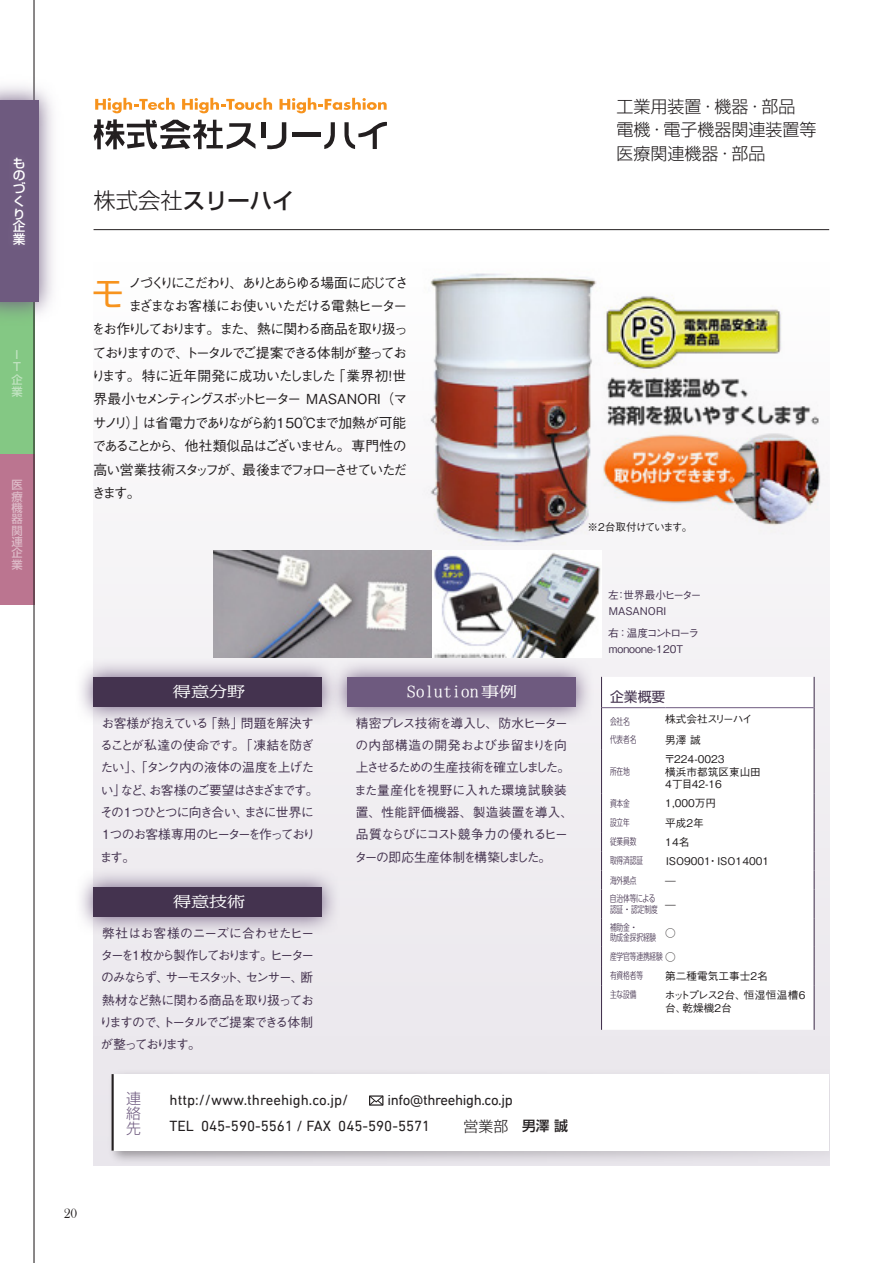
<style>
.page{position:relative;width:893px;height:1263px;background:#fff}
.page>*{position:absolute;margin:0;border:0;box-sizing:border-box;transform-origin:0 0}
.t1{font:500 37.2px "Gothic BBB Pro";color:#f7931d}
.t2{font:500 22.35px "Shin Go Pro";color:#231f20}
.t3{font:300 16.95px "Shin Go Pro";color:#231f20}
.t4{font:14.85px "DIN Next LT Pro";color:#231f20}
.t5{font:14.85px "DIN Next LT Pro";letter-spacing:-.025em;color:#231f20}
.t6{font:300 14.85px/14.9px "Shin Go Pro";color:#6e5a7f;text-align:justify}
.t7{font:300 14.4px "M News MJ Upr";color:#fff;scale:1.25 1}
.t8{font:500 13.8px "Gothic BBB Pro";letter-spacing:-.125em;color:#231f20}
.t9{font:500 13.8px "Gothic BBB Pro";letter-spacing:-.075em;color:#231f20}
.t10{font:500 13.8px "Gothic BBB Pro";letter-spacing:-.145em;color:#231f20}
.t11{font:500 13.8px "Gothic BBB Pro";letter-spacing:-.025em;color:#231f20}
.t12{font:500 13.8px "Gothic BBB Pro";letter-spacing:-.18em;color:#231f20}
.t13{font:500 13.8px "Gothic BBB Pro";letter-spacing:-.085em;color:#231f20}
.t14{font:13.8px "Shin Go Pro";color:#44334f}
.t15{font:13.8px "Bask Old Face";color:#231f20}
.t16{font:500 12.75px/22.4px "Gothic BBB Pro";letter-spacing:-.075em;color:#44334f}
.t17{font:500 12.75px/22.4px "Gothic BBB Pro";letter-spacing:-.015em;color:#44334f}
.t18{font:500 12.75px/12.8px "Shin Go Pro";color:#fff}
.t19{font:500 11.4px/11.4px "Shin Go Pro";color:#fff;text-align:justify}
.t20{font:500 10.65px "Gothic BBB Pro";color:#231f20}
.t21{font:500 10.65px/12.8px "Gothic BBB Pro";letter-spacing:-.13em;color:#231f20}
.t22{font:500 10.65px "Gothic BBB Pro";color:#44334f}
.t23{font:500 10.65px "Gothic BBB Pro";letter-spacing:-.11em;color:#231f20}
.t24{font:500 10.65px "Gothic BBB Pro";letter-spacing:-.12em;color:#44334f}
.t25{font:500 10.65px "Gothic BBB Pro";letter-spacing:-.17em;color:#44334f}
.t26{font:500 10.65px "Gothic BBB Pro";letter-spacing:-.085em;color:#231f20}
.t27{font:300 9.6px "UD Shin Go C Osez Pr 6";letter-spacing:-.01em;color:#44334f}
.s1{font-weight:300}
.s2{font-family:"Koz Min Pr 6 N"}
.s3{font-family:"Shin Go Pro";font-weight:300}
.s4{font-family:"Shin Go Pro";font-weight:500;font-size:13.8px}
.s5{font-family:"Gothic BBB Pro";font-weight:500;font-size:10.65px;color:#231f20}
</style>
<div class="page">
<div style="left:94px;top:98px;width:735px;height:1067px;background:#f5f4f6"></div>
<div style="left:0;top:453px;width:34px;height:151px;background:#bb7590"></div>
<div style="left:0;top:302px;width:34px;height:151px;background:#84c884"></div>
<hr style="left:33px;top:0;width:2px;height:1263px;background:#231f20">
<img style="left:0;top:46px;width:53px;height:310px">
<div style="left:0;top:100px;width:38px;height:202px;background:#6e5a7f"></div>
<img style="left:38px;top:144px;width:1px;height:114px">
<img style="left:104px;top:1065px;width:726px;height:101px">
<div style="left:113px;top:1074px;width:716px;height:77px;background:#fff"></div>
<hr style="left:112px;top:1074px;width:2px;height:77px;background:#231f20">
<img style="left:423px;top:258px;width:405px;height:285px">
<img style="left:213px;top:551px;width:388px;height:106px">
<div style="left:602px;top:677px;width:212px;height:353px;background:#fff"></div>
<hr style="left:601px;top:677px;width:1px;height:31px;background:#44334f">
<hr style="left:814px;top:677px;width:1px;height:31px;background:#44334f">
<svg style="left:601px;top:708px;width:1px;height:41px"></svg>
<hr style="left:601px;top:749px;width:1px;height:45px;background:#44334f">
<svg style="left:814px;top:708px;width:1px;height:41px"></svg>
<hr style="left:814px;top:749px;width:1px;height:45px;background:#44334f">
<svg style="left:601px;top:794px;width:1px;height:191px"></svg>
<svg style="left:814px;top:794px;width:1px;height:191px"></svg>
<hr style="left:601px;top:985px;width:1px;height:45px;background:#44334f">
<hr style="left:814px;top:985px;width:1px;height:45px;background:#44334f">
<hr style="left:602px;top:707px;width:63px;height:1px;background:#6e5a7f">
<hr style="left:665px;top:707px;width:149px;height:1px;background:#6e5a7f">
<svg style="left:371px;top:1095px;width:13px;height:11px"></svg>
<div style="left:369px;top:1095px;width:14px;height:11px;border:1px solid #231f20"></div>
<svg style="left:80px;top:658px;width:249px;height:67px"></svg>
<div style="left:94px;top:677px;width:228px;height:30px;background:#44334f"></div>
<svg style="left:80px;top:868px;width:260px;height:67px"></svg>
<div style="left:94px;top:887px;width:228px;height:29px;background:#44334f"></div>
<svg style="left:329px;top:663px;width:261px;height:59px"></svg>
<div style="left:347px;top:677px;width:228px;height:30px;background:#6e5a7f"></div>
<hr style="left:94px;top:229px;width:735px;height:1px;background:#231f20">
<svg style="left:95px;top:98px;width:80px;height:15px"></svg>
<svg style="left:182px;top:98px;width:90px;height:15px"></svg>
<svg style="left:279px;top:98px;width:108px;height:15px"></svg>
<hr style="left:293px;top:133px;width:28px;height:4px;background:#231f20">
<svg style="left:324px;top:122px;width:11px;height:27px"></svg>
<div style="left:261px;top:122px;width:5px;height:15px;background:#231f20"></div>
<svg style="left:267px;top:122px;width:21px;height:29px"></svg>
<svg style="left:94px;top:119px;width:162px;height:32px"></svg>
<svg style="left:344px;top:121px;width:43px;height:28px"></svg>
<p class="t18" style="left:13px;top:155px;width:14px">ものづくり企業</p>
<p class="t19" style="left:11px;top:347px;width:13px;line-height:12.5px;text-align:center">I<br>T企業</p>
<p class="t19" style="left:11px;top:478px;width:13px">医療機器関連企業</p>
<p class="t2" style="left:94px;top:182px;width:202px"><span class="s1">株式会社</span>スリーハイ</p>
<p class="t3" style="left:617px;top:92px;width:180px">工業用装置・機器・部品</p>
<p class="t3" style="left:617px;top:116px;width:202px">電機・電子機器関連装置等</p>
<p class="t3" style="left:617px;top:139px;width:150px">医療関連機器・部品</p>
<p class="t1" style="left:89px;top:264px;width:39px">モ</p>
<p class="t12" style="left:128px;top:271px;width:282px">ノづくりにこだわり、ありとあらゆる場面に応じてさ</p>
<p class="t13" style="left:128px;top:295px;width:280px">まざまなお客様にお使いいただける電熱ヒーター</p>
<p class="t10" style="left:92px;top:318px;width:318px">をお作りしております。また、熱に関わる商品を取り扱っ</p>
<p class="t8" style="left:92px;top:341px;width:316px">ておりますので、トータルでご提案できる体制が整ってお</p>
<p class="t11" style="left:92px;top:365px;width:316px">ります。特に近年開発に成功いたしました「業界初！世</p>
<p class="t8" style="left:94px;top:388px;width:315px">界最小セメンティングスポットヒーター MASANORI（マ</p>
<p class="t9" style="left:93px;top:412px;width:315px">サノリ）」は省電力でありながら約150℃まで加熱が可能</p>
<p class="t8" style="left:93px;top:435px;width:316px">であることから、他社類似品はございません。専門性の</p>
<p class="t8" style="left:94px;top:458px;width:315px">高い営業技術スタッフが、最後までフォローさせていただ</p>
<p class="t8" style="left:92px;top:482px;width:50px">きます。</p>
<p class="t23" style="left:587px;top:519px;width:107px">※2台取付けています。</p>
<p class="t7" style="left:173px;top:684px;width:59px">得意分野</p>
<p class="t16" style="left:100px;top:710px;width:220px">お客様が抱えている「熱」問題を解決することが私達の使命です。「凍結を防ぎたい」、「タンク内の液体の温度を上げたい」など、お客様のご要望はさまざまです。その1つひとつに向き合い、まさに世界に<br>1つのお客様専用のヒーターを作っております。</p>
<p class="t7" style="left:173px;top:894px;width:59px">得意技術</p>
<p class="t16" style="left:100px;top:920px;width:216px;text-align:justify">弊社はお客様のニーズに合わせたヒーターを1 枚から製作しております。ヒーターのみならず、サーモスタット、センサー、断熱材など熱に関わる商品を取り扱っておりますので、トータルでご提案できる体制が整っております。</p>
<p class="t7" style="left:407px;top:684px;width:90px">Solution事例</p>
<p class="t16" style="left:355px;top:710px;width:216px">精密プレス技術を導入し、防水ヒーターの内部構造の開発および歩留まりを向上させるための生産技術を確立しました。</p>
<p class="t17" style="left:354px;top:777px;width:221px">また量産化を視野に入れた環境試験装置、性能評価機器、製造装置を導入、品質ならびにコスト競争力の優れるヒーターの即応生産体制を構築しました。</p>
<p class="t6" style="left:126px;top:1089px;width:16px">連絡先</p>
<p class="t4" style="left:170px;top:1092px;width:180px">http://www.threehigh.co.jp/</p>
<p class="t5" style="left:388px;top:1092px;width:127px">info@threehigh.co.jp</p>
<p class="t4" style="left:170px;top:1117px;width:400px">TEL 045-590-5561 / FAX 045-590-5571 <span class="s2">　　</span><span class="s3">営業部</span> <span class="s4">男澤 誠</span></p>
<p class="t24" style="left:608px;top:587px;width:95px">左：世界最小ヒーター</p>
<p class="t22" style="left:609px;top:603px;width:59px">MASANORI</p>
<p class="t25" style="left:608px;top:624px;width:92px">右：温度コントローラ</p>
<p class="t22" style="left:609px;top:640px;width:76px">monoone-120T</p>
<p class="t14" style="left:610px;top:685px;width:57px">企業概要</p>
<p class="t27" style="left:610px;top:713px;width:21px">会社名</p>
<p class="t26" style="left:665px;top:710px;width:89px">株式会社スリーハイ</p>
<p class="t27" style="left:610px;top:732px;width:28px">代表者名</p>
<p class="t20" style="left:665px;top:731px;width:37px">男澤誠</p>
<p class="t27" style="left:610px;top:764px;width:21px">所在地</p>
<p class="t20" style="left:664px;top:750px;width:62px">〒224-0023</p>
<p class="t20" style="left:665px;top:763px;width:97px">横浜市都筑区東山田</p>
<p class="t20" style="left:665px;top:776px;width:58px">4丁目42-16</p>
<p class="t27" style="left:610px;top:796px;width:21px">資本金</p>
<p class="t20" style="left:665px;top:795px;width:52px">1,000万円</p>
<p class="t27" style="left:610px;top:815px;width:21px">設立年</p>
<p class="t20" style="left:665px;top:814px;width:40px">平成2年</p>
<p class="t27" style="left:610px;top:834px;width:28px">従業員数</p>
<p class="t20" style="left:665px;top:833px;width:26px">14名</p>
<p class="t27" style="left:610px;top:853px;width:35px">取得済認証</p>
<p class="t20" style="left:666px;top:852px;width:105px">ISO9001・ISO14001</p>
<p class="t27" style="left:610px;top:872px;width:28px">海外拠点</p>
<p class="t20" style="left:665px;top:871px;width:12px">—</p>
<p class="t27" style="left:610px;top:891px;width:47px">自治体等による</p>
<p class="t27" style="left:610px;top:902px;width:49px">認証・認定制度</p>
<p class="t20" style="left:665px;top:895px;width:12px">—</p>
<p class="t27" style="left:610px;top:920px;width:29px">補助金・</p>
<p class="t27" style="left:610px;top:930px;width:48px">助成金採択経験</p>
<p class="t20" style="left:665px;top:924px;width:12px">○</p>
<p class="t27" style="left:610px;top:949px;width:67px">産学官等連携経験 <span class="s5">○</span></p>
<p class="t27" style="left:610px;top:968px;width:35px">有資格者等</p>
<p class="t20" style="left:665px;top:967px;width:104px">第二種電気工事士2名</p>
<p class="t27" style="left:610px;top:987px;width:28px">主な設備</p>
<p class="t21" style="left:665px;top:987px;width:144px">ホットプレス２台、恒湿恒温槽６台、乾燥機２台</p>
<p class="t15" style="left:64px;top:1205px;width:15px">20</p>
</div>
